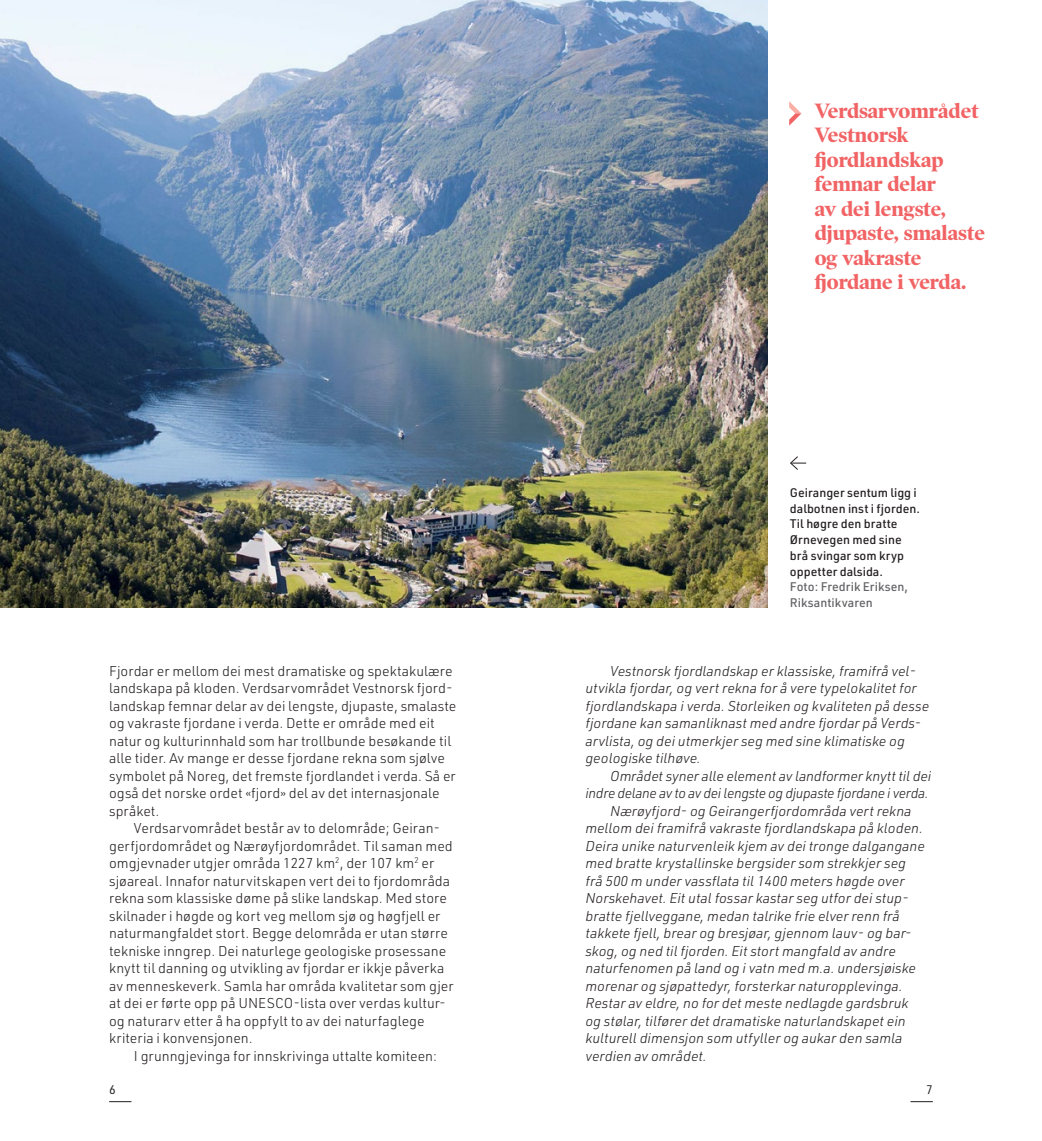
<style>
.page{position:relative;width:1042px;height:1141px;background:#fff}
.page>*{position:absolute;margin:0;border:0;box-sizing:border-box;transform-origin:0 0}
.t1{font:700 21px/24.5px "Poynter OS Disp";color:#f16364}
.t2{font:300 14px/17.5px "URWDIN";color:#231f20}
.t3{font:italic 300 14px/17.5px "URWDIN";color:#231f20}
.t4{font:italic 300 14px "URWDIN";letter-spacing:-.02em;color:#231f20}
.t5{font:500 12.25px/15.8px "URWDIN";color:#231f20}
.t6{font:500 12.25px/15.8px "URWDIN";color:#636366}
.t7{font:12.25px "URWDIN";color:#231f20}
</style>
<div class="page">
<svg style="left:109px;top:1101px;width:22px;height:1px"></svg>
<svg style="left:910px;top:1101px;width:23px;height:1px"></svg>
<svg style="left:790px;top:456px;width:16px;height:14px"></svg>
<img style="left:0;top:0;width:768px;height:607px">
<svg style="left:789px;top:101px;width:12px;height:25px"></svg>
<h1 class="t1" style="left:815px;top:98px;width:172px">Verdsarvområdet<br>Vestnorsk fjordlandskap femnar delar<br>av dei lengste, djupaste, smalaste og vakraste fjordane i verda.</h1>
<p class="t2" style="left:109px;top:661px;width:349px">Fjordar er mellom dei mest dramatiske og spektakulære landskapa på kloden. Verdsarvområdet Vestnorsk fjord&shy;landskap femnar delar av dei lengste, djupaste, smalaste og vakraste fjordane i verda. Dette er område med eit natur og kulturinnhald som har trollbunde besøkande til alle tider. Av mange er desse fjordane rekna som sjølve symbolet på Noreg, det fremste fjordlandet i verda. Så er også det norske ordet «fjord» del av det internasjonale språket.</p>
<p class="t2" style="left:109px;top:819px;width:346px;text-indent:25px">Verdsarvområdet består av to delområde; Geiran&shy;gerfjordområdet og Nærøyfjordområdet. Til saman med omgjevnader utgjer områda 1227 km<sup>2</sup>, der 107 km<sup>2</sup> er sjøareal. Innafor naturvitskapen vert dei to fjordområda rekna som klassiske døme på slike landskap. Med store skilnader i høgde og kort veg mellom sjø og høgfjell er naturmangfaldet stort. Begge delområda er utan større tekniske inngrep. Dei naturlege geologiske prosessane knytt til danning og utvikling av fjordar er ikkje påverka av menneskeverk. Samla har områda kvalitetar som gjer at dei er førte opp på UNESCO- lista over verdas kultur&shy;og naturarv etter å ha oppfylt to av dei naturfaglege kriteria i konvensjonen.</p>
<p class="t2" style="left:134px;top:1046px;width:305px">I grunngjevinga for innskrivinga uttalte komiteen:</p>
<p class="t5" style="left:790px;top:484px;width:131px">Geiranger sentum ligg i dalbotnen inst i fjorden.<br>Til høgre den bratte<br>Ørnevegen med sine brå svingar som kryp oppetter dalsida.</p>
<p class="t6" style="left:790px;top:579px;width:119px">Foto: Fredrik Eriksen,<br>Riksantikvaren</p>
<p class="t3" style="left:585px;top:661px;width:345px;text-indent:25px">Vestnorsk fjordlandskap er klassiske, framifrå vel&shy;utvikla fjordar, og vert rekna for å vere typelokalitet for fjordlandskapa i verda. Storleiken og kvaliteten på desse fjordane kan samanliknast med andre fjordar på Verds&shy;arvlista, og dei utmerkjer seg med sine klimatiske og geologiske tilhøve.</p>
<p class="t3" style="left:610px;top:766px;width:322px">Området syner alle element av landformer knytt til dei</p>
<p class="t4" style="left:585px;top:784px;width:344px">indre delane av to av dei lengste og djupaste fjordane i verda.</p>
<p class="t3" style="left:610px;top:801px;width:303px">Nærøyfjord- og Geirangerfjordområda vert rekna</p>
<p class="t3" style="left:585px;top:819px;width:339px">mellom dei framifrå vakraste fjordlandskapa på kloden.</p>
<p class="t3" style="left:585px;top:836px;width:341px">Deira unike naturvenleik kjem av dei tronge dalgangane</p>
<p class="t3" style="left:585px;top:854px;width:322px">med bratte krystallinske bergsider som strekkjer seg</p>
<p class="t3" style="left:585px;top:871px;width:320px">frå 500 m under vassflata til 1400 meters høgde over</p>
<p class="t3" style="left:585px;top:889px;width:325px">Norskehavet. Eit utal fossar kastar seg utfor dei stup-</p>
<p class="t3" style="left:585px;top:906px;width:316px">bratte fjellveggane, medan talrike frie elver renn frå</p>
<p class="t3" style="left:585px;top:924px;width:328px">takkete fjell, brear og bresjøar, gjennom lauv- og bar-</p>
<p class="t3" style="left:585px;top:941px;width:312px">skog, og ned til fjorden. Eit stort mangfald av andre</p>
<p class="t3" style="left:585px;top:959px;width:332px">naturfenomen på land og i vatn med m.a. undersjøiske</p>
<p class="t3" style="left:585px;top:976px;width:319px">morenar og sjøpattedyr, forsterkar naturopplevinga.</p>
<p class="t3" style="left:585px;top:994px;width:325px">Restar av eldre, no for det meste nedlagde gardsbruk</p>
<p class="t3" style="left:585px;top:1011px;width:322px">og stølar, tilfører det dramatiske naturlandskapet ein</p>
<p class="t3" style="left:585px;top:1029px;width:318px">kulturell dimensjon som utfyller og aukar den samla</p>
<p class="t3" style="left:585px;top:1046px;width:123px">verdien av området.</p>
<p class="t7" style="left:109px;top:1082px;width:8px">6</p>
<p class="t7" style="left:926px;top:1082px;width:8px">7</p>
</div>
